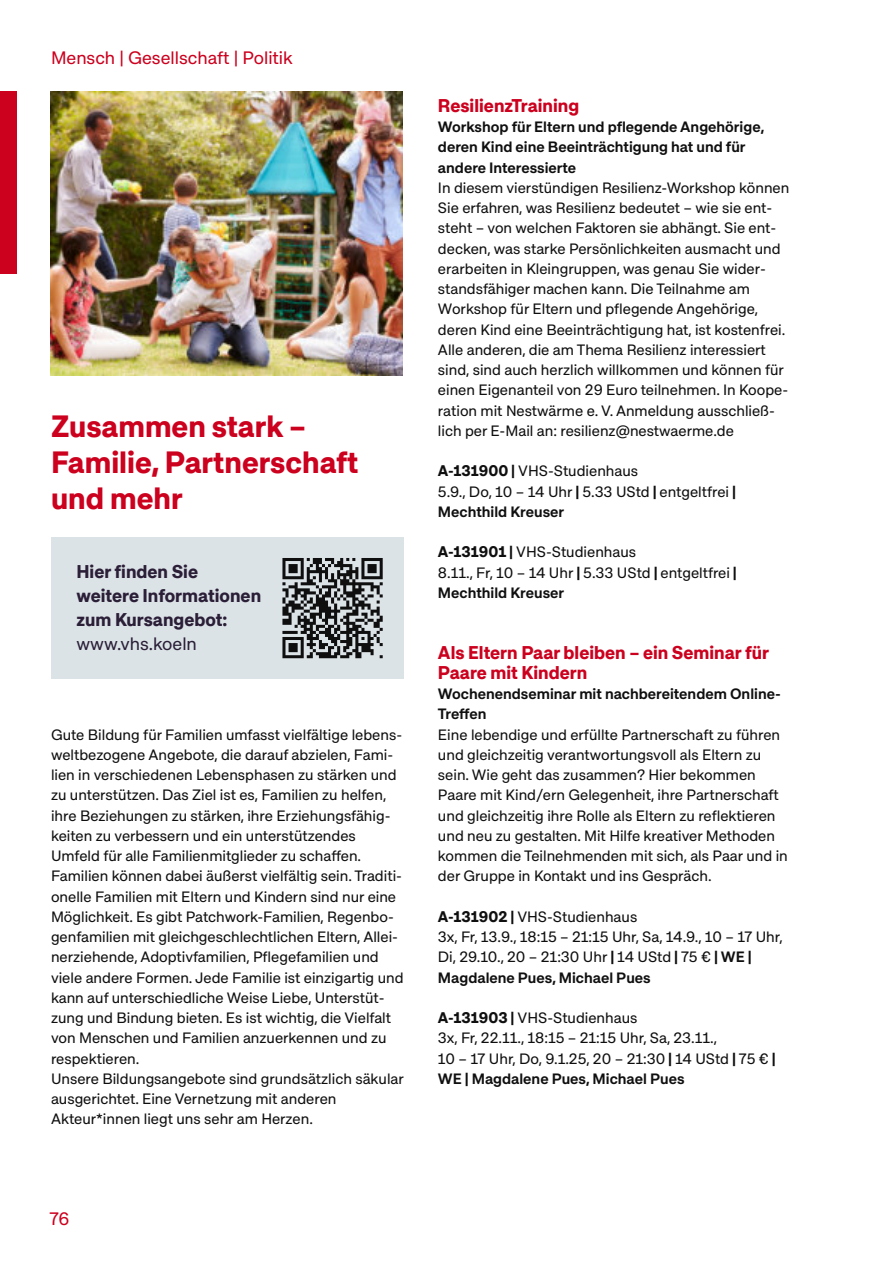
<style>
.page{position:relative;width:893px;height:1263px;background:#fff}
.page>*{position:absolute;margin:0;border:0;box-sizing:border-box;transform-origin:0 0}
.t1{font:30px/36px "font 000000002 c 353 f 82";color:#cc011e}
.t2{font:18px/20.2px "font 000000002 c 353 f 82";color:#cc011e}
.t3{font:18px/24px "font 000000002 c 353 f 82";color:#2b1f38}
.t4{font:18px "Approach Koeln";color:#cc011e}
.t5{font:18px "Approach Koeln";color:#2b1f38}
.t6{font:15px/20.2px "Approach Koeln";color:#0f0f0f}
.t7{font:600 15px/20.2px "Approach Koeln";color:#0f0f0f}
.s1{font-family:"font 000000002 c 353 f 82"}
.s2{font-weight:600}
</style>
<div class="page">
<div style="left:51px;top:537px;width:353px;height:141px;background:#dce3e7"></div>
<svg style="left:282px;top:558px;width:101px;height:100px"></svg>
<div style="left:0;top:92px;width:17px;height:182px;background:#cc011e"></div>
<img style="left:50px;top:92px;width:352px;height:283px">
<p class="t4" style="left:51px;top:46px;width:243px">Mensch | Gesellschaft | Politik</p>
<h1 class="t1" style="left:51px;top:408px;width:309px">Zusammen stark –<br>Familie, Partnerschaft und mehr</h1>
<p class="t3" style="left:77px;top:560px;width:186px">Hier finden Sie weitere Informationen zum Kursangebot:</p>
<p class="t5" style="left:77px;top:632px;width:122px">www.vhs.koeln</p>
<p class="t6" style="left:51px;top:724px;width:354px">Gute Bildung für Familien umfasst vielfältige lebens&shy;weltbezogene Angebote, die darauf abzielen, Fami&shy;lien in verschiedenen Lebensphasen zu stärken und zu unterstützen. Das Ziel ist es, Familien zu helfen, ihre Beziehungen zu stärken, ihre Erziehungsfähig&shy;keiten zu verbessern und ein unterstützendes Umfeld für alle Familienmitglieder zu schaffen.<br>Familien können dabei äußerst vielfältig sein. Traditi&shy;onelle Familien mit Eltern und Kindern sind nur eine Möglichkeit. Es gibt Patchwork-Familien, Regenbo&shy;genfamilien mit gleichgeschlechtlichen Eltern, Allei&shy;nerziehende, Adoptivfamilien, Pflegefamilien und viele andere Formen. Jede Familie ist einzigartig und kann auf unterschiedliche Weise Liebe, Unterstüt&shy;zung und Bindung bieten. Es ist wichtig, die Vielfalt von Menschen und Familien anzuerkennen und zu respektieren.<br>Unsere Bildungsangebote sind grundsätzlich säkular ausgerichtet. Eine Vernetzung mit anderen Akteur*innen liegt uns sehr am Herzen.</p>
<p class="t4" style="left:49px;top:1207px;width:22px">76</p>
<p class="t2" style="left:438px;top:95px;width:143px">ResilienzTraining</p>
<p class="t7" style="left:438px;top:116px;width:328px">Workshop für Eltern und pflegende Angehörige, deren Kind eine Beeinträchtigung hat und für andere Interessierte</p>
<p class="t6" style="left:438px;top:177px;width:353px">In diesem vierstündigen Resilienz-Workshop können Sie erfahren, was Resilienz bedeutet – wie sie ent&shy;steht – von welchen Faktoren sie abhängt. Sie ent&shy;decken, was starke Persönlichkeiten ausmacht und erarbeiten in Kleingruppen, was genau Sie wider&shy;standsfähiger machen kann. Die Teilnahme am Workshop für Eltern und pflegende Angehörige, deren Kind eine Beeinträchtigung hat, ist kostenfrei.<br>Alle anderen, die am Thema Resilienz interessiert sind, sind auch herzlich willkommen und können für einen Eigenanteil von 29 Euro teilnehmen. In Koope&shy;ration mit Nestwärme e. V. Anmeldung ausschließ&shy;lich per E-Mail an: resilienz@nestwaerme.de</p>
<p class="t6" style="left:438px;top:460px;width:300px"><span class="s1">A-131900 |</span> VHS-Studienhaus<br>5.9., Do, 10 – 14 Uhr <span class="s1">|</span> 5.33 UStd <span class="s1">|</span> entgeltfrei <span class="s1">|<br></span><span class="s2">Mechthild Kreuser</span></p>
<p class="t6" style="left:438px;top:541px;width:300px"><span class="s1">A-131901 |</span> VHS-Studienhaus<br>8.11., Fr, 10 – 14 Uhr <span class="s1">|</span> 5.33 UStd <span class="s1">|</span> entgeltfrei <span class="s1">|<br></span><span class="s2">Mechthild Kreuser</span></p>
<p class="t2" style="left:438px;top:642px;width:333px">Als Eltern Paar bleiben – ein Seminar für<br>Paare mit Kindern</p>
<p class="t7" style="left:438px;top:683px;width:344px">Wochenendseminar mit nachbereitendem Online-<br>Treffen</p>
<p class="t6" style="left:438px;top:724px;width:351px">Eine lebendige und erfüllte Partnerschaft zu führen und gleichzeitig verantwortungsvoll als Eltern zu sein. Wie geht das zusammen? Hier bekommen Paare mit Kind/ern Gelegenheit, ihre Partnerschaft und gleichzeitig ihre Rolle als Eltern zu reflektieren und neu zu gestalten. Mit Hilfe kreativer Methoden kommen die Teilnehmenden mit sich, als Paar und in der Gruppe in Kontakt und ins Gespräch.</p>
<p class="t6" style="left:438px;top:906px;width:346px"><span class="s1">A-131902 |</span> VHS-Studienhaus<br>3x, Fr, 13.9., 18:15 – 21:15 Uhr, Sa, 14.9., 10 – 17 Uhr, Di, 29.10., 20 – 21:30 Uhr <span class="s1">|</span> 14 UStd <span class="s1">|</span> 75 € <span class="s1">|</span> <span class="s2">WE</span> <span class="s1">| </span><span class="s2">Magdalene Pues, Michael Pues</span></p>
<p class="t6" style="left:438px;top:1007px;width:339px"><span class="s1">A-131903 |</span> VHS-Studienhaus<br>3x, Fr, 22.11., 18:15 – 21:15 Uhr, Sa, 23.11.,<br>10 – 17 Uhr, Do, 9.1.25, 20 – 21:30 <span class="s1">|</span> 14 UStd <span class="s1">|</span> 75 € <span class="s1">| </span><span class="s2">WE</span> <span class="s1">|</span> <span class="s2">Magdalene Pues, Michael Pues</span></p>
</div>
